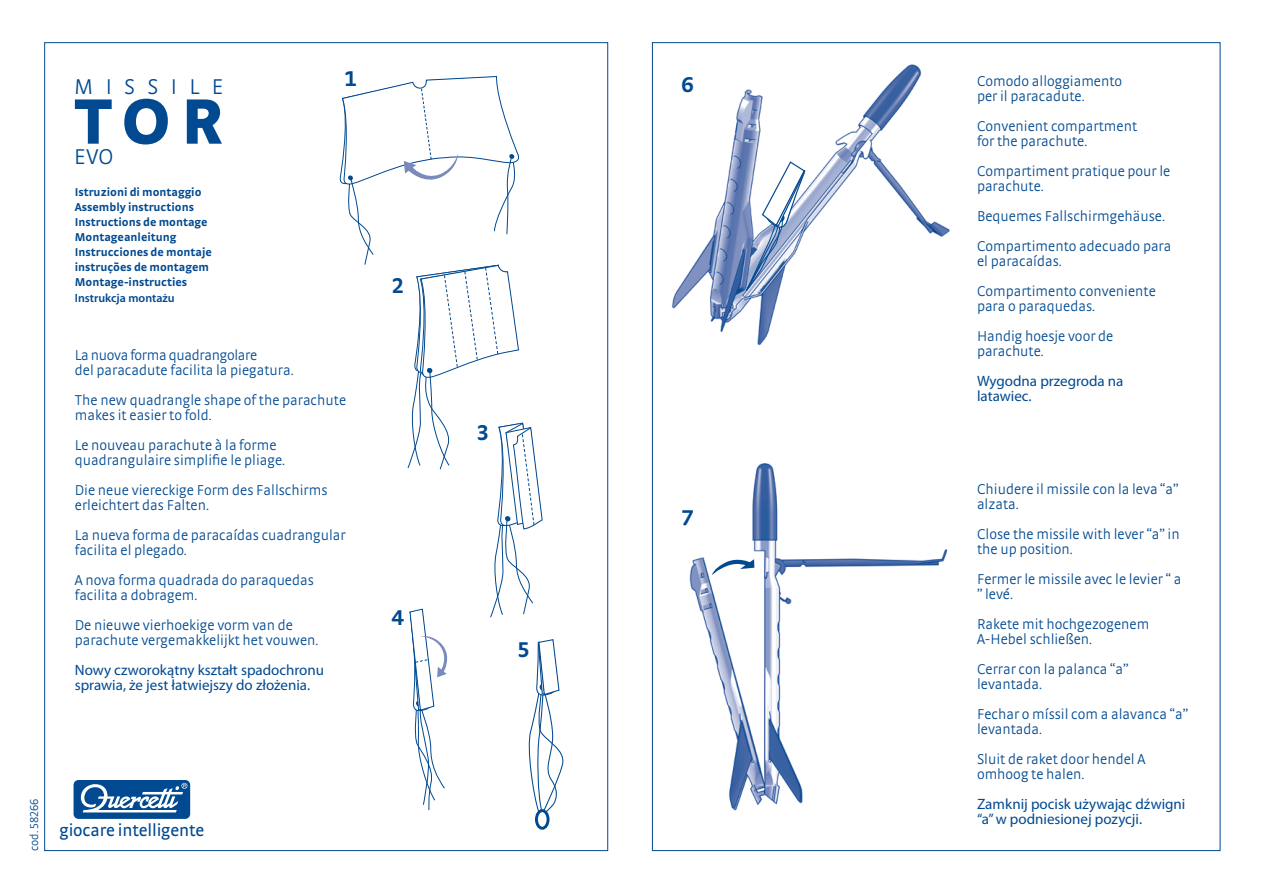
<style>
.page{position:relative;width:1263px;height:893px;background:#fff}
.page>*{position:absolute;margin:0;border:0;box-sizing:border-box;transform-origin:0 0}
.t1{font:900 67.5px "Strada OT";color:#014990}
.t2{font:300 22.5px "Strada OT";letter-spacing:.55em;color:#014990}
.t3{font:700 22.5px "Strada OT";color:#014990}
.t4{font:17.85px "Strada OT";letter-spacing:-.01em;color:#014990}
.t5{font:300 15px/15px "Strada OT";color:#014990}
.t6{font:15px/15px "Myriad Pro";color:#014990}
.t7{font:300 15px "Strada OT";letter-spacing:-.02em;color:#014990}
.t8{font:700 12px "Strada OT";color:#014990}
.t9{font:600 12px "Myriad Pro";color:#014990}
.t10{font:300 12px "Strada OT";color:#014990}
</style>
<div class="page">
<img style="left:671px;top:64px;width:279px;height:282px">
<svg style="left:745px;top:160px;width:70px;height:132px"></svg>
<div style="left:74px;top:780px;width:116px;height:39px;background:#014990;border-radius:5px"></div>
<svg style="left:81px;top:783px;width:106px;height:29px"></svg>
<svg style="left:339px;top:75px;width:225px;height:738px"></svg>
<div style="left:535px;top:809px;width:14px;height:21px;border:3px solid #014990;border-radius:50%"></div>
<img style="left:689px;top:463px;width:259px;height:348px">
<svg style="left:712px;top:557px;width:42px;height:18px"></svg>
<p class="t2" style="left:74px;top:74px;width:151px">MISSILE</p>
<p class="t1" style="left:74px;top:79px;width:151px">TOR</p>
<p class="t2" style="left:74px;top:144px;width:41px">EVO</p>
<p class="t8" style="left:75px;top:185px;width:128px">Istruzioni di montaggio</p>
<p class="t8" style="left:75px;top:200px;width:121px">Assembly instructions</p>
<p class="t8" style="left:75px;top:215px;width:134px">Instructions de montage</p>
<p class="t8" style="left:75px;top:230px;width:103px">Montageanleitung</p>
<p class="t8" style="left:75px;top:245px;width:139px">Instrucciones de montaje</p>
<p class="t8" style="left:75px;top:260px;width:136px">instruções de montagem</p>
<p class="t8" style="left:75px;top:275px;width:114px">Montage-instructies</p>
<p class="t9" style="left:75px;top:292px;width:101px">Instrukcja montażu</p>
<p class="t3" style="left:344px;top:65px;width:13px">1</p>
<p class="t7" style="left:75px;top:346px;width:184px">La nuova forma quadrangolare</p>
<p class="t5" style="left:75px;top:362px;width:220px">del paracadute facilita la piegatura.</p>
<p class="t5" style="left:75px;top:392px;width:273px">The new quadrangle shape of the parachute makes it easier to fold.</p>
<p class="t5" style="left:75px;top:437px;width:212px">Le nouveau parachute à la forme quadrangulaire simplifie le pliage.</p>
<p class="t5" style="left:75px;top:482px;width:254px">Die neue viereckige Form des Fallschirms erleichtert das Falten.</p>
<p class="t5" style="left:75px;top:527px;width:272px">La nueva forma de paracaídas cuadrangular facilita el plegado.</p>
<p class="t5" style="left:75px;top:572px;width:241px">A nova forma quadrada do paraquedas facilita a dobragem.</p>
<p class="t5" style="left:75px;top:617px;width:245px">De nieuwe vierhoekige vorm van de parachute vergemakkelijkt het vouwen.</p>
<p class="t6" style="left:75px;top:662px;width:251px">Nowy czworokątny kształt spadochronu sprawia, że jest łatwiejszy do złożenia.</p>
<p class="t3" style="left:392px;top:272px;width:13px">2</p>
<p class="t3" style="left:391px;top:604px;width:14px">4</p>
<p class="t10" style="left:28px;top:851px;width:54px;rotate:-90deg">cod. 58266</p>
<p class="t4" style="left:60px;top:820px;width:146px">giocare intelligente</p>
<p class="t3" style="left:477px;top:419px;width:13px">3</p>
<p class="t3" style="left:518px;top:636px;width:13px">5</p>
<p class="t3" style="left:681px;top:71px;width:14px">6</p>
<p class="t3" style="left:682px;top:504px;width:13px">7</p>
<p class="t5" style="left:977px;top:74px;width:147px">Comodo alloggiamento</p>
<p class="t5" style="left:977px;top:89px;width:109px">per il paracadute.</p>
<p class="t5" style="left:977px;top:119px;width:162px">Convenient compartment</p>
<p class="t5" style="left:977px;top:134px;width:112px">for the parachute.</p>
<p class="t5" style="left:977px;top:164px;width:195px">Compartiment pratique pour le parachute.</p>
<p class="t5" style="left:977px;top:209px;width:189px">Bequemes Fallschirmgehäuse.</p>
<p class="t5" style="left:977px;top:239px;width:196px">Compartimento adecuado para el paracaídas.</p>
<p class="t5" style="left:977px;top:284px;width:180px">Compartimento conveniente para o paraquedas.</p>
<p class="t5" style="left:977px;top:329px;width:138px">Handig hoesje voor de parachute.</p>
<p class="t6" style="left:977px;top:374px;width:148px">Wygodna przegroda na latawiec.</p>
<p class="t5" style="left:977px;top:482px;width:203px">Chiudere il missile con la leva “a” alzata.</p>
<p class="t5" style="left:977px;top:527px;width:204px">Close the missile with lever “a” in the up position.</p>
<p class="t5" style="left:977px;top:572px;width:206px">Fermer le missile avec le levier “ a ” levé.</p>
<p class="t5" style="left:977px;top:617px;width:174px">Rakete mit hochgezogenem<br>A-Hebel schließen.</p>
<p class="t5" style="left:977px;top:662px;width:153px">Cerrar con la palanca “a” levantada.</p>
<p class="t5" style="left:977px;top:707px;width:213px">Fechar o míssil com a alavanca “a” levantada.</p>
<p class="t5" style="left:977px;top:752px;width:170px">Sluit de raket door hendel A omhoog te halen.</p>
<p class="t6" style="left:977px;top:797px;width:210px">Zamknij pocisk używając dźwigni “a” w podniesionej pozycji.</p>
</div>
